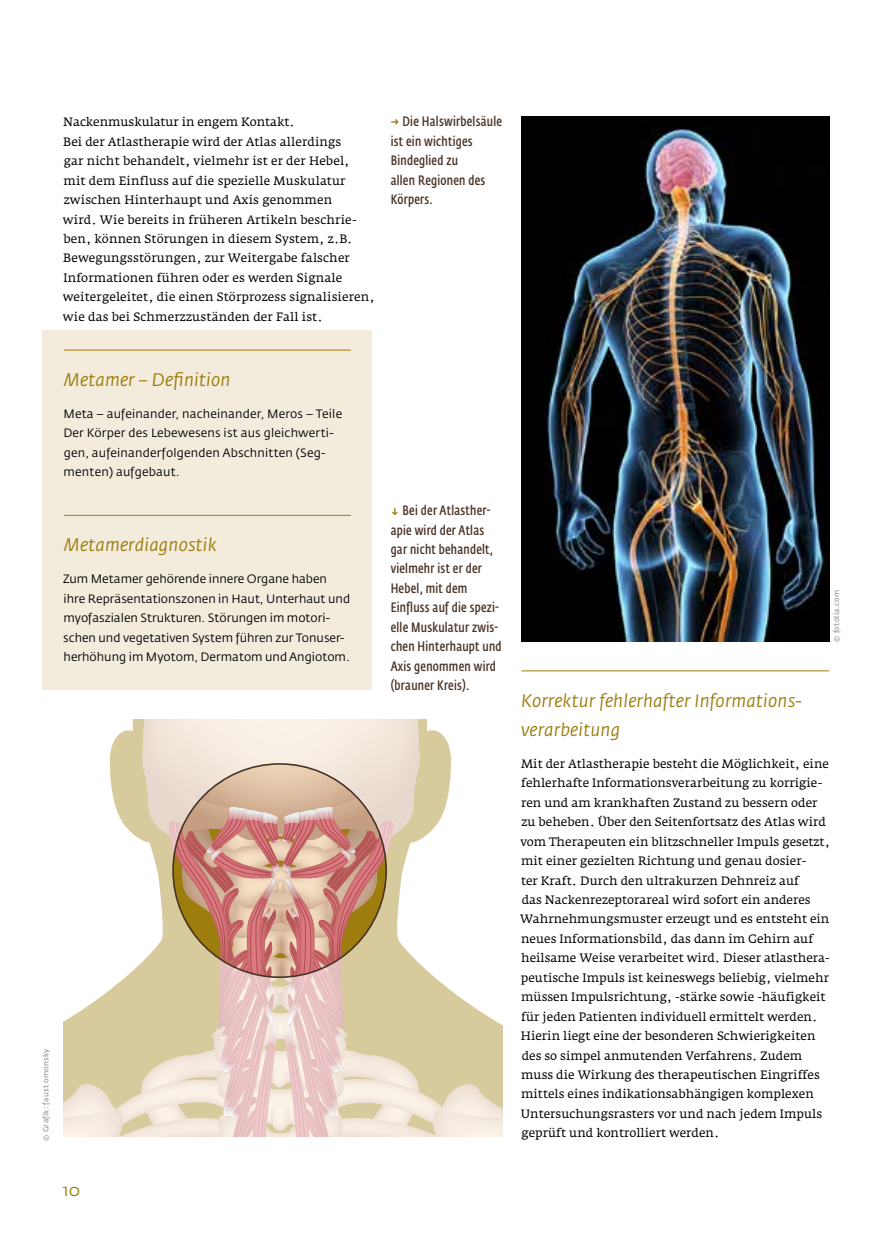
<style>
.page{position:relative;width:893px;height:1234px;background:#fff}
.page>*{position:absolute;margin:0;border:0;box-sizing:border-box;transform-origin:0 0}
.t1{font:italic 18px/29.1px "Fedra Sans Std";letter-spacing:.01em;color:#9c7d0d}
.t2{font:16.5px "Fedra Sans Std";color:#9c7d0d}
.t3{font:600 13.5px/19.5px "Fedra Sans Cond Std";letter-spacing:.02em;color:#483224}
.t4{font:12px/19.5px "Fedra Serif A";color:#000}
.t5{font:12px/19.5px "Fedra Sans Std";color:#000}
.t6{font:7.5px "Fedra Sans Std";letter-spacing:.03em;color:#939598}
.s1{color:#9c7d0d}
</style>
<div class="page">
<svg style="left:63px;top:719px;width:440px;height:418px"></svg>
<div style="left:43px;top:330px;width:329px;height:360px;background:#f3ebdc"></div>
<img style="left:521px;top:117px;width:308px;height:524px">
<hr style="left:64px;top:349px;width:287px;height:1px;background:#9c7d0d">
<hr style="left:64px;top:515px;width:287px;height:1px;background:#9c7d0d">
<hr style="left:521px;top:670px;width:308px;height:1px;background:#9c7d0d">
<p class="t4" style="left:63px;top:112px;width:313px">Nackenmuskulatur in engem Kontakt.<br>Bei der Atlastherapie wird der Atlas allerdings<br>gar nicht behandelt, vielmehr ist er der Hebel,<br>mit dem Einfluss auf die spezielle Muskulatur zwischen Hinterhaupt und Axis genommen<br>wird. Wie bereits in früheren Artikeln beschrie&shy;ben, können Störungen in diesem System, z.B.<br>Bewegungsstörungen, zur Weitergabe falscher Informationen führen oder es werden Signale weitergeleitet, die einen Störprozess signalisieren, wie das bei Schmerzzuständen der Fall ist.</p>
<p class="t3" style="left:391px;top:112px;width:113px"><span class="s1">→</span> Die Halswirbelsäule ist ein wichtiges<br>Bindeglied zu<br>allen Regionen des<br>Körpers.</p>
<h1 class="t1" style="left:64px;top:365px;width:168px">Metamer – Definition</h1>
<p class="t5" style="left:63px;top:404px;width:280px">Meta – aufeinander, nacheinander, Meros – Teile Der Körper des Lebewesens ist aus gleichwerti&shy;gen, aufeinanderfolgenden Abschnitten (Seg&shy;menten) aufgebaut.</p>
<h1 class="t1" style="left:64px;top:530px;width:154px">Metamerdiagnostik</h1>
<p class="t5" style="left:63px;top:569px;width:289px">Zum Metamer gehörende innere Organe haben ihre Repräsentationszonen in Haut, Unterhaut und myofaszialen Strukturen. Störungen im motori&shy;schen und vegetativen System führen zur Tonuser&shy;herhöhung im Myotom, Dermatom und Angiotom.</p>
<p class="t6" style="left:41px;top:1140px;width:94px;rotate:-90deg">© Grafik: faust omonsky</p>
<h2 class="t2" style="left:63px;top:1179px;width:19px">10</h2>
<p class="t3" style="left:391px;top:501px;width:112px"><span class="s1">↓</span> Bei der Atlasther&shy;apie wird der Atlas gar nicht behandelt, vielmehr ist er der<br>Hebel, mit dem<br>Einfluss auf die spezi&shy;elle Muskulatur zwis&shy;chen Hinterhaupt und<br>Axis genommen wird (brauner Kreis).</p>
<p class="t6" style="left:832px;top:641px;width:54px;rotate:-90deg">© fotolia.com</p>
<h1 class="t1" style="left:521px;top:685px;width:283px">Korrektur fehlerhafter Informations&shy;verarbeitung</h1>
<p class="t4" style="left:520px;top:753px;width:311px">Mit der Atlastherapie besteht die Möglichkeit, eine fehlerhafte Informationsverarbeitung zu korrigie&shy;ren und am krankhaften Zustand zu bessern oder zu beheben. Über den Seitenfortsatz des Atlas wird vom Therapeuten ein blitzschneller Impuls gesetzt, mit einer gezielten Richtung und genau dosier-<br>ter Kraft. Durch den ultrakurzen Dehnreiz auf<br>das Nackenrezeptorareal wird sofort ein anderes Wahrnehmungsmuster erzeugt und es entsteht ein neues Informationsbild, das dann im Gehirn auf heilsame Weise verarbeitet wird. Dieser atlasthera&shy;peutische Impuls ist keineswegs beliebig, vielmehr müssen Impulsrichtung, -stärke sowie -häufigkeit für jeden Patienten individuell ermittelt werden.<br>Hierin liegt eine der besonderen Schwierigkeiten des so simpel anmutenden Verfahrens. Zudem muss die Wirkung des therapeutischen Eingriffes mittels eines indikationsabhängigen komplexen Untersuchungsrasters vor und nach jedem Impuls geprüft und kontrolliert werden.</p>
</div>
